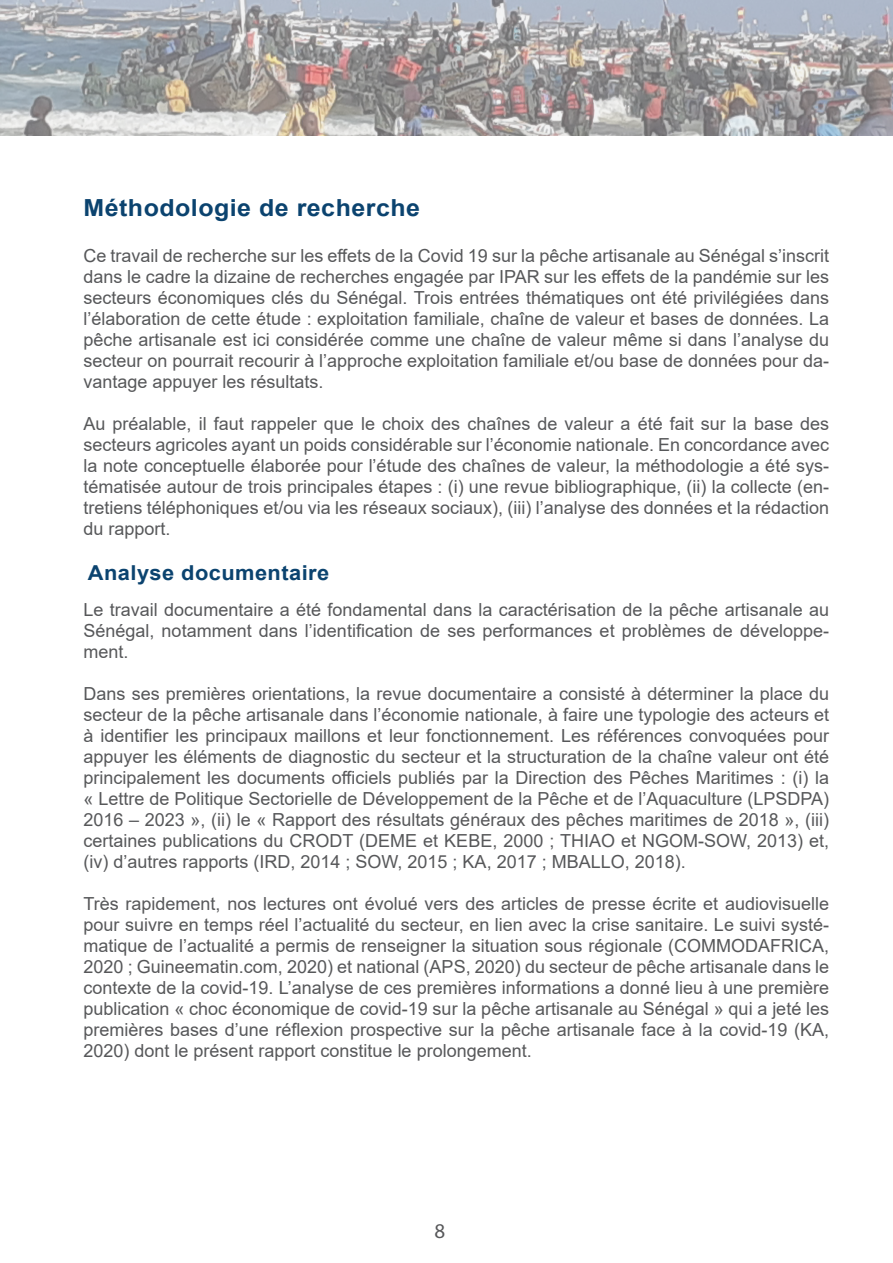
<style>
.page{position:relative;width:893px;height:1263px;background:#fff}
.page>*{position:absolute;margin:0;border:0;box-sizing:border-box;transform-origin:0 0}
.Niveau2{font:700 23.55px "Arial";letter-spacing:.02em;color:#0b436f;scale:1.06 1}
.t1{font:21px "Myriad Pro";color:#57585a}
.Niveau3{font:700 20.55px "Arial";letter-spacing:.02em;color:#0b436f;scale:1.06 1}
.main_body{font:18px/21px "Arial";color:#57585a;text-align:justify}
</style>
<div class="page">
<img style="left:0;top:0;width:893px;height:135px">
<p class="Niveau2" style="left:83px;top:191px;width:319px">Méthodologie de recherche</p>
<p class="main_body" style="left:83px;top:245px;width:747px">Ce travail de recherche sur les effets de la Covid 19 sur la pêche artisanale au Sénégal s’inscrit dans le cadre la dizaine de recherches engagée par IPAR sur les effets de la pandémie sur les secteurs économiques clés du Sénégal. Trois entrées thématiques ont été privilégiées dans l’élaboration de cette étude : exploitation familiale, chaîne de valeur et bases de données. La pêche artisanale est ici considérée comme une chaîne de valeur même si dans l’analyse du secteur on pourrait recourir à l’approche exploitation familiale et/ou base de données pour da&shy;vantage appuyer les résultats.</p>
<p class="main_body" style="left:83px;top:413px;width:747px">Au préalable, il faut rappeler que le choix des chaînes de valeur a été fait sur la base des secteurs agricoles ayant un poids considérable sur l’économie nationale. En concordance avec la note conceptuelle élaborée pour l’étude des chaînes de valeur, la méthodologie a été sys&shy;tématisée autour de trois principales étapes : (i) une revue bibliographique, (ii) la collecte (en&shy;tretiens téléphoniques et/ou via les réseaux sociaux), (iii) l’analyse des données et la rédaction du rapport.</p>
<p class="Niveau3" style="left:88px;top:558px;width:229px">Analyse documentaire</p>
<p class="main_body" style="left:83px;top:599px;width:747px">Le travail documentaire a été fondamental dans la caractérisation de la pêche artisanale au Sénégal, notamment dans l’identification de ses performances et problèmes de développe&shy;ment.</p>
<p class="main_body" style="left:83px;top:683px;width:747px">Dans ses premières orientations, la revue documentaire a consisté à déterminer la place du secteur de la pêche artisanale dans l’économie nationale, à faire une typologie des acteurs et à identifier les principaux maillons et leur fonctionnement. Les références convoquées pour appuyer les éléments de diagnostic du secteur et la structuration de la chaîne valeur ont été principalement les documents officiels publiés par la Direction des Pêches Maritimes : (i) la « Lettre de Politique Sectorielle de Développement de la Pêche et de l’Aquaculture (LPSDPA)<br>2016 – 2023 », (ii) le « Rapport des résultats généraux des pêches maritimes de 2018 », (iii) certaines publications du CRODT (DEME et KEBE, 2000 ; THIAO et NGOM-SOW, 2013) et, (iv) d’autres rapports (IRD, 2014 ; SOW, 2015 ; KA, 2017 ; MBALLO, 2018).</p>
<p class="main_body" style="left:83px;top:893px;width:747px">Très rapidement, nos lectures ont évolué vers des articles de presse écrite et audiovisuelle pour suivre en temps réel l’actualité du secteur, en lien avec la crise sanitaire. Le suivi systé&shy;matique de l’actualité a permis de renseigner la situation sous régionale (COMMODAFRICA, 2020 ; Guineematin.com, 2020) et national (APS, 2020) du secteur de pêche artisanale dans le contexte de la covid-19. L’analyse de ces premières informations a donné lieu à une première publication « choc économique de covid-19 sur la pêche artisanale au Sénégal » qui a jeté les premières bases d’une réflexion prospective sur la pêche artisanale face à la covid-19 (KA, 2020) dont le présent rapport constitue le prolongement.</p>
<p class="t1" style="left:434px;top:1218px;width:12px">8</p>
</div>
